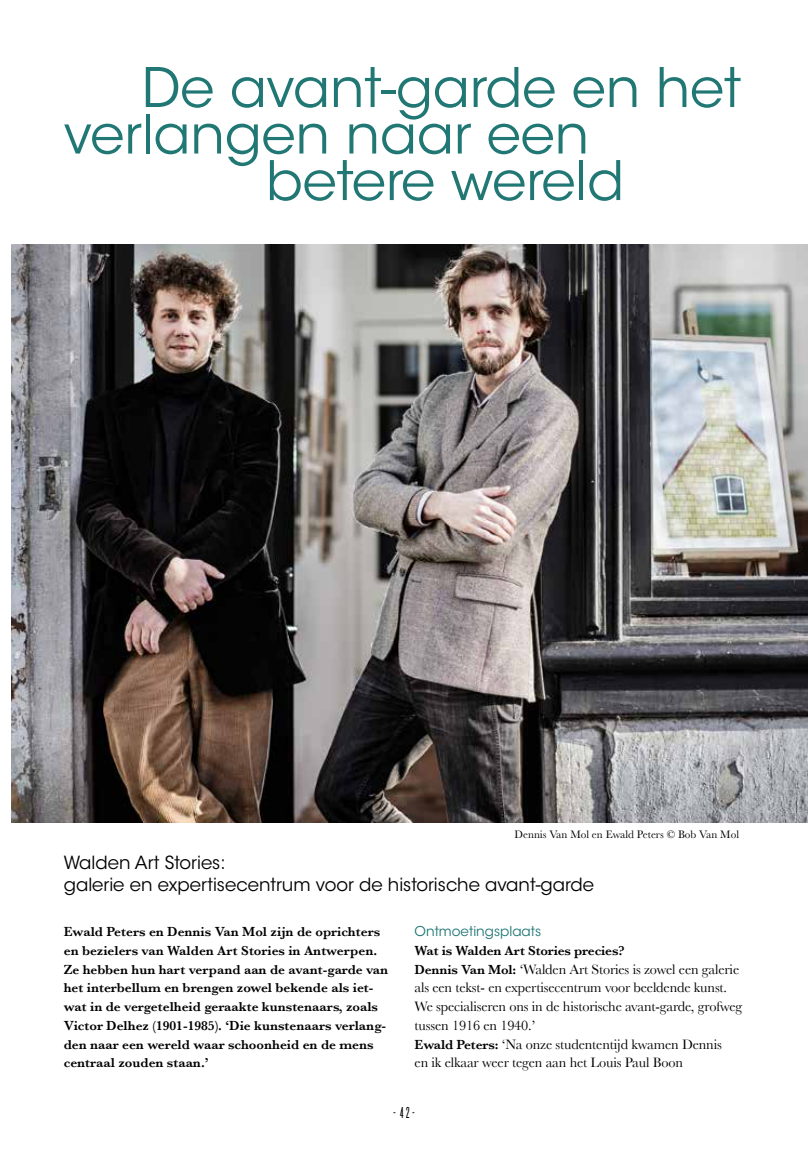
<style>
.page{position:relative;width:808px;height:1149px;background:#fff}
.page>*{position:absolute;margin:0;border:0;box-sizing:border-box;transform-origin:0 0}
.t1{font:54px "ITC Avant Garde Std";color:#207774}
.t2{font:18px/22.5px "ITC Avant Garde Std";color:#000}
.t3{font:16.5px "Knockout HTF26 Junior Flyweight";color:#000}
.t4{font:14.25px/18.8px "Baskerville";letter-spacing:-.01em;color:#000}
.t5{font:600 13.5px/18.8px "Baskerville";color:#000}
.t6{font:13.5px "ITC Avant Garde Std";color:#207774}
.t7{font:11.25px "Baskerville MT Std";color:#000}
.s1{font-weight:600;font-size:13.5px}
</style>
<div class="page">
<img style="left:11px;top:244px;width:797px;height:578px">
<h1 class="t1" style="left:142px;top:55px;width:601px">De avant-garde en het</h1>
<h1 class="t1" style="left:64px;top:101px;width:527px">verlangen naar een</h1>
<h1 class="t1" style="left:266px;top:148px;width:360px">betere wereld</h1>
<p class="t7" style="left:514px;top:827px;width:226px">Dennis Van Mol en Ewald Peters © Bob Van Mol</p>
<h2 class="t2" style="left:64px;top:851px;width:532px">Walden Art Stories:<br>galerie en expertisecentrum voor de historische avant-garde</h2>
<p class="t5" style="left:64px;top:921px;width:326px">Ewald Peters en Dennis Van Mol zijn de oprichters en bezielers van Walden Art Stories in Antwerpen.<br>Ze hebben hun hart verpand aan de avant-garde van het interbellum en brengen zowel bekende als iet&shy;wat in de vergetelheid geraakte kunstenaars, zoals Victor Delhez (1901-1985). ‘Die kunstenaars verlang&shy;den naar een wereld waar schoonheid en de mens centraal zouden staan.’</p>
<p class="t6" style="left:415px;top:922px;width:128px">Ontmoetingsplaats</p>
<p class="t5" style="left:415px;top:940px;width:211px">Wat is Walden Art Stories precies?</p>
<p class="t4" style="left:415px;top:959px;width:329px"><span class="s1">Dennis Van Mol:</span> ‘Walden Art Stories is zowel een galerie als een tekst- en expertisecentrum voor beeldende kunst.<br>We specialiseren ons in de historische avant-garde, grofweg tussen 1916 en 1940.’<br><span class="s1">Ewald Peters:</span> ‘Na onze studententijd kwamen Dennis<br>en ik elkaar weer tegen aan het Louis Paul Boon</p>
<p class="t3" style="left:393px;top:1104px;width:22px">-42-</p>
</div>
